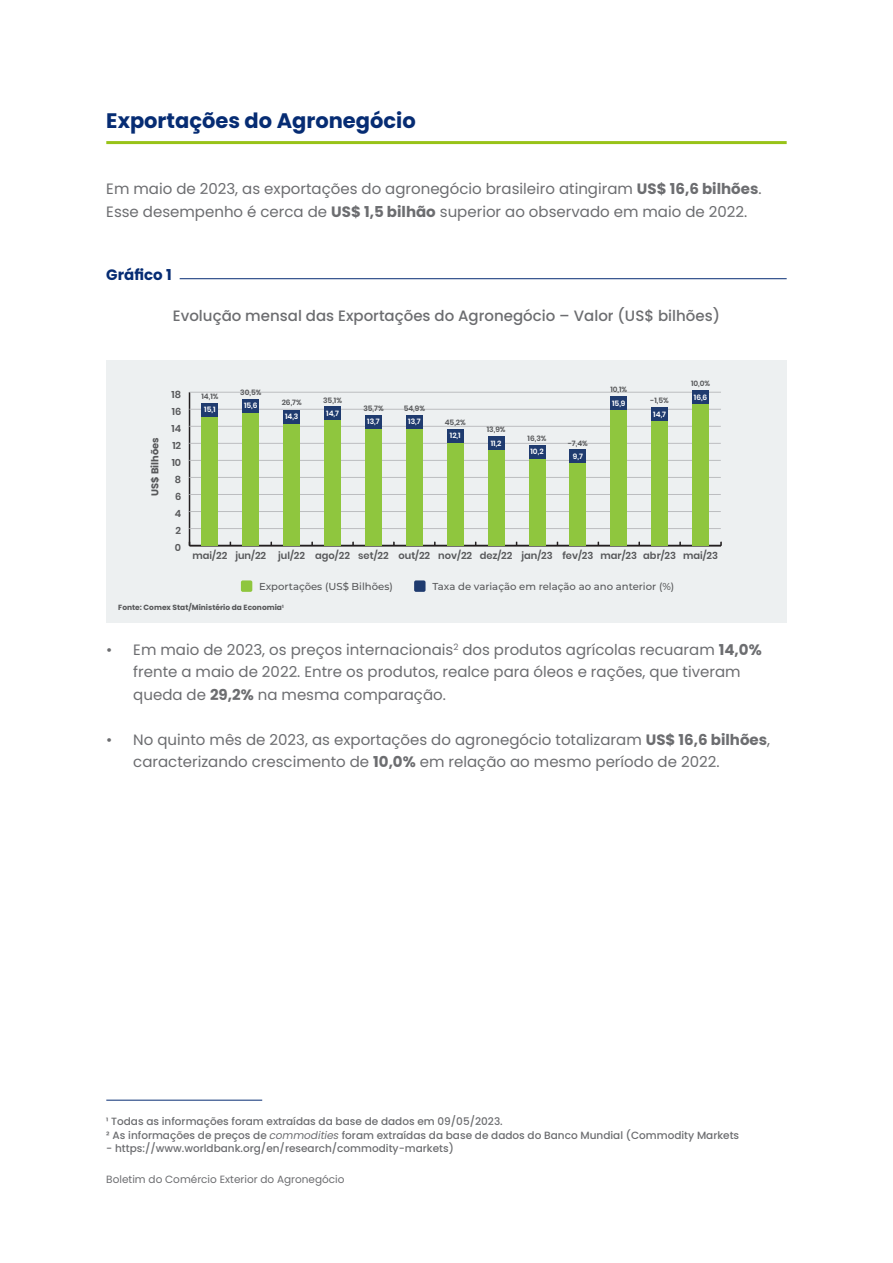
<style>
.page{position:relative;width:893px;height:1263px;background:#fff}
.page>*{position:absolute;margin:0;border:0;box-sizing:border-box;transform-origin:0 0}
.Sub_Tituli{font:700 21px "Poppins";color:#062c73}
.texto{font:15px/22.5px "Poppins";color:#6c6d70}
.texto-2{font:500 15px "Poppins";color:#6c6d70}
.texto-3{font:700 15px "Poppins";color:#062c73}
.texto-4{font:500 10.5px "Poppins";color:#6c6d70}
.t1{font:10.5px "Poppins";color:#6c6d70}
.t2{font:500 10.05px "Montserrat";color:#57585a}
.t3{font:600 9.9px "Poppins";color:#57585a}
.t4{font:700 9.9px "Poppins";color:#57585a}
.t5{font:600 7.5px "Poppins";color:#57585a}
.t6{font:600 7.5px "Poppins";color:#fff}
.t7{font:700 7.5px "Poppins";color:#57585a}
.s1{font-weight:700}
.s2{font-weight:400;font-style:italic}
</style>
<div class="page">
<hr style="left:106px;top:141px;width:681px;height:3px;background:#98c318">
<div style="left:106px;top:360px;width:681px;height:263px;background:#edf0f1"></div>
<div style="left:241px;top:580px;width:11px;height:12px;background:#8fc63e;border-radius:2px"></div>
<div style="left:414px;top:580px;width:12px;height:12px;background:#1f3b6f;border-radius:2px"></div>
<hr style="left:189px;top:392px;width:1px;height:154px;background:#231f20">
<hr style="left:190px;top:545px;width:531px;height:1px;background:#231f20">
<hr style="left:189px;top:528px;width:532px;height:1px;background:#bcbdc0">
<hr style="left:189px;top:511px;width:532px;height:1px;background:#bcbdc0">
<hr style="left:189px;top:494px;width:532px;height:1px;background:#bcbdc0">
<hr style="left:189px;top:477px;width:532px;height:1px;background:#bcbdc0">
<hr style="left:189px;top:460px;width:532px;height:1px;background:#bcbdc0">
<hr style="left:189px;top:443px;width:532px;height:1px;background:#bcbdc0">
<hr style="left:189px;top:426px;width:532px;height:1px;background:#bcbdc0">
<hr style="left:190px;top:409px;width:531px;height:1px;background:#bcbdc0">
<hr style="left:190px;top:392px;width:531px;height:1px;background:#bcbdc0">
<div style="left:202px;top:417px;width:16px;height:129px;background:#8fc63e"></div>
<div style="left:243px;top:413px;width:16px;height:133px;background:#8fc63e"></div>
<div style="left:284px;top:424px;width:16px;height:122px;background:#8fc63e"></div>
<div style="left:324px;top:420px;width:17px;height:126px;background:#8fc63e"></div>
<div style="left:365px;top:429px;width:17px;height:117px;background:#8fc63e"></div>
<div style="left:406px;top:429px;width:17px;height:117px;background:#8fc63e"></div>
<div style="left:447px;top:442px;width:16px;height:104px;background:#8fc63e"></div>
<div style="left:488px;top:450px;width:16px;height:96px;background:#8fc63e"></div>
<div style="left:529px;top:459px;width:16px;height:87px;background:#8fc63e"></div>
<div style="left:570px;top:463px;width:16px;height:83px;background:#8fc63e"></div>
<div style="left:611px;top:410px;width:16px;height:136px;background:#8fc63e"></div>
<div style="left:651px;top:421px;width:17px;height:125px;background:#8fc63e"></div>
<div style="left:692px;top:404px;width:17px;height:142px;background:#8fc63e"></div>
<div style="left:202px;top:403px;width:16px;height:14px;background:#1f3b6f"></div>
<div style="left:243px;top:399px;width:16px;height:14px;background:#1f3b6f"></div>
<div style="left:284px;top:410px;width:16px;height:14px;background:#1f3b6f"></div>
<div style="left:651px;top:408px;width:17px;height:13px;background:#1f3b6f"></div>
<div style="left:692px;top:390px;width:17px;height:14px;background:#1f3b6f"></div>
<div style="left:324px;top:407px;width:17px;height:13px;background:#1f3b6f"></div>
<div style="left:365px;top:415px;width:17px;height:14px;background:#1f3b6f"></div>
<div style="left:406px;top:415px;width:17px;height:14px;background:#1f3b6f"></div>
<div style="left:447px;top:429px;width:16px;height:13px;background:#1f3b6f"></div>
<div style="left:488px;top:436px;width:16px;height:14px;background:#1f3b6f"></div>
<div style="left:529px;top:445px;width:16px;height:14px;background:#1f3b6f"></div>
<div style="left:570px;top:449px;width:16px;height:14px;background:#1f3b6f"></div>
<div style="left:611px;top:396px;width:16px;height:14px;background:#1f3b6f"></div>
<hr style="left:106px;top:1100px;width:156px;height:1px;background:#062c73">
<hr style="left:180px;top:278px;width:607px;height:1px;background:#062c73">
<p class="Sub_Tituli" style="left:106px;top:109px;width:311px">Exportações do Agronegócio</p>
<p class="texto" style="left:106px;top:178px;width:657px">Em maio de 2023, as exportações do agronegócio brasileiro atingiram <span class="s1">US$ 16,6 bilhões</span>.<br>Esse desempenho é cerca de <span class="s1">US$ 1,5 bilhão</span> superior ao observado em maio de 2022.</p>
<p class="texto-3" style="left:106px;top:266px;width:67px">Gráfico 1</p>
<p class="texto-2" style="left:173px;top:307px;width:549px">Evolução mensal das Exportações do Agronegócio – Valor (US$ bilhões)</p>
<p class="t4" style="left:149px;top:496px;width:60px;rotate:-90deg">US$ Bilhões</p>
<p class="t3" style="left:172px;top:388px;width:11px">18</p>
<p class="t3" style="left:172px;top:405px;width:11px">16</p>
<p class="t3" style="left:171px;top:422px;width:11px">14</p>
<p class="t3" style="left:172px;top:439px;width:10px">12</p>
<p class="t3" style="left:172px;top:457px;width:11px">10</p>
<p class="t3" style="left:175px;top:474px;width:8px">8</p>
<p class="t3" style="left:175px;top:491px;width:8px">6</p>
<p class="t3" style="left:175px;top:508px;width:8px">4</p>
<p class="t3" style="left:176px;top:525px;width:7px">2</p>
<p class="t3" style="left:175px;top:542px;width:8px">0</p>
<p class="t5" style="left:201px;top:391px;width:19px">14,1%</p>
<p class="t6" style="left:204px;top:405px;width:13px">15,1</p>
<p class="t5" style="left:240px;top:388px;width:23px">30,5%</p>
<p class="t6" style="left:244px;top:401px;width:15px">15,6</p>
<p class="t5" style="left:610px;top:385px;width:18px">10,1%</p>
<p class="t5" style="left:282px;top:398px;width:21px">26,7%</p>
<p class="t5" style="left:650px;top:396px;width:20px">-1,5%</p>
<p class="t5" style="left:323px;top:396px;width:20px">35,1%</p>
<p class="t6" style="left:612px;top:399px;width:15px">15,9</p>
<p class="t5" style="left:363px;top:404px;width:22px">35,7%</p>
<p class="t5" style="left:404px;top:404px;width:23px">54,9%</p>
<p class="t6" style="left:326px;top:409px;width:14px">14,7</p>
<p class="t6" style="left:285px;top:412px;width:15px">14,3</p>
<p class="t6" style="left:653px;top:410px;width:14px">14,7</p>
<p class="t6" style="left:367px;top:417px;width:14px">13,7</p>
<p class="t6" style="left:408px;top:417px;width:14px">13,7</p>
<p class="t5" style="left:445px;top:418px;width:23px">45,2%</p>
<p class="t5" style="left:487px;top:425px;width:20px">13,9%</p>
<p class="t6" style="left:450px;top:431px;width:12px">12,1</p>
<p class="t5" style="left:528px;top:434px;width:20px">16,3%</p>
<p class="t6" style="left:491px;top:439px;width:12px">11,2</p>
<p class="t5" style="left:568px;top:439px;width:21px">-7,4%</p>
<p class="t6" style="left:530px;top:447px;width:15px">10,2</p>
<p class="t6" style="left:573px;top:451px;width:11px">9,7</p>
<p class="t5" style="left:691px;top:379px;width:21px">10,0%</p>
<p class="t6" style="left:694px;top:393px;width:15px">16,6</p>
<p class="t3" style="left:193px;top:550px;width:527px">mai/22 jun/22 jul/22 ago/22 set/22 out/22 nov/22 dez/22 jan/23 fev/23 mar/23 abr/23 mai/23</p>
<p class="t2" style="left:259px;top:579px;width:135px">Exportações (US$ Bilhões)</p>
<p class="t2" style="left:432px;top:579px;width:243px">Taxa de variação em relação ao ano anterior (%)</p>
<p class="t7" style="left:118px;top:603px;width:167px">Fonte: Comex Stat/Ministério da Economia<sup>1</sup></p>
<p class="texto" style="left:133px;top:638px;width:630px;text-indent:-27px">• Em maio de 2023, os preços internacionais<sup>2</sup> dos produtos agrícolas recuaram <span class="s1">14,0% </span>frente a maio de 2022. Entre os produtos, realce para óleos e rações, que tiveram queda de <span class="s1">29,2%</span> na mesma comparação.</p>
<p class="texto" style="left:133px;top:728px;width:638px;text-indent:-27px">• No quinto mês de 2023, as exportações do agronegócio totalizaram <span class="s1">US$ 16,6 bilhões</span>, caracterizando crescimento de <span class="s1">10,0%</span> em relação ao mesmo período de 2022.</p>
<p class="texto-4" style="left:106px;top:1115px;width:398px">¹ Todas as informações foram extraídas da base de dados em 09/05/2023.</p>
<p class="texto-4" style="left:106px;top:1129px;width:634px">² As informações de preços de <span class="s2">commodities</span> foram extraídas da base de dados do Banco Mundial (Commodity Markets</p>
<p class="texto-4" style="left:106px;top:1142px;width:349px">- https://www.worldbank.org/en/research/commodity-markets)</p>
<p class="t1" style="left:106px;top:1173px;width:240px">Boletim do Comércio Exterior do Agronegócio</p>
</div>
